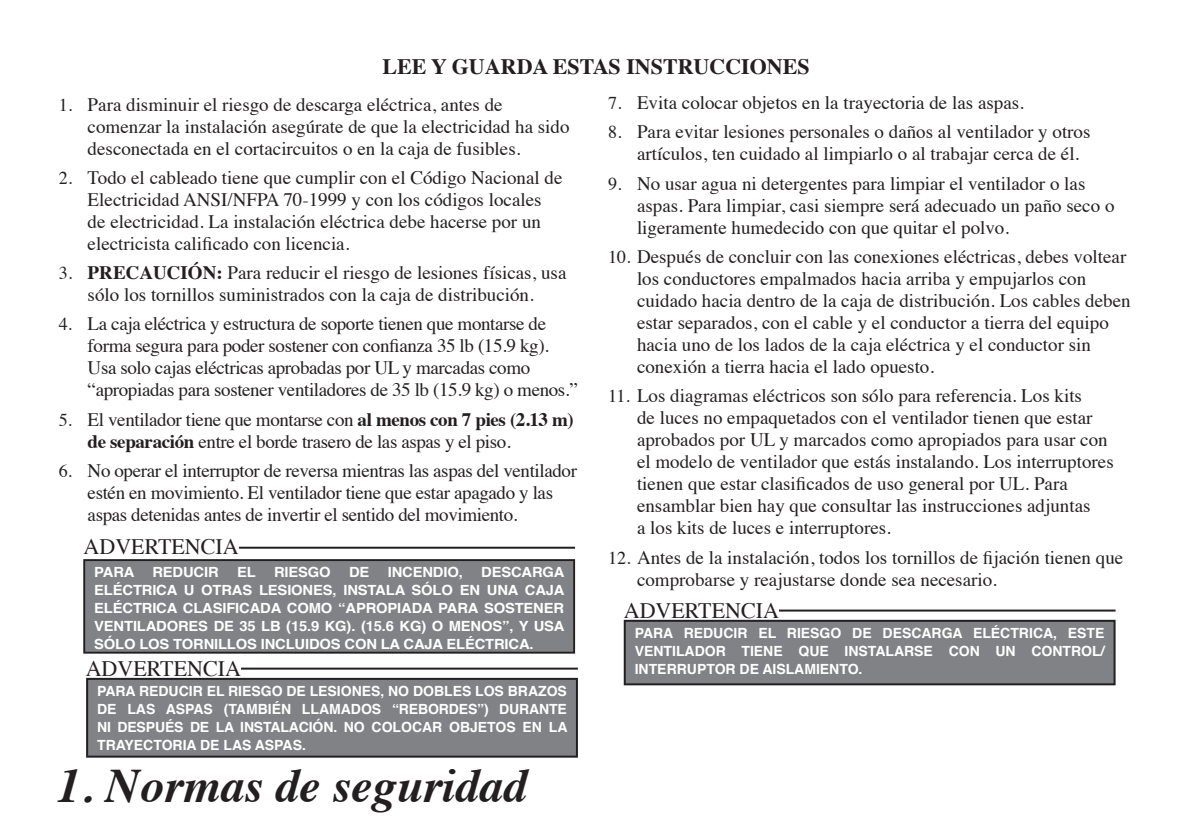
<style>
.page{position:relative;width:1190px;height:823px;background:#fff}
.page>*{position:absolute;margin:0;border:0;box-sizing:border-box;transform-origin:0 0}
.t1{font:italic 700 48px "Times";color:#231f20}
.t2{font:22px "Times";color:#231f20}
.t3{font:700 22px "Times";color:#231f20}
.t4{font:19px/22px "Times";color:#231f20}
.t5{font:19px/22px "Times";letter-spacing:-.02em;color:#231f20}
.t6{font:700 14px/18px "Helvetica";letter-spacing:-.01em;color:#fff;text-align:justify}
.t7{font:700 14px/18px "Helvetica";letter-spacing:-.01em;color:#fff;text-align:justify;scale:1.05 1}
.s1{font-size:18px}
.s2{font-weight:700}
</style>
<div class="page">
<div style="left:624px;top:620px;width:490px;height:64px;background:#808285"></div>
<div style="left:623px;top:619px;width:492px;height:66px;border:2px solid #231f20"></div>
<hr style="left:727px;top:609px;width:388px;height:2px;background:#231f20">
<div style="left:84px;top:560px;width:490px;height:92px;background:#808285"></div>
<div style="left:83px;top:559px;width:492px;height:94px;border:2px solid #231f20"></div>
<hr style="left:186px;top:546px;width:389px;height:2px;background:#231f20">
<div style="left:84px;top:536px;width:155px;height:20px;background:#fff"></div>
<div style="left:87px;top:678px;width:490px;height:78px;background:#808285"></div>
<div style="left:86px;top:677px;width:492px;height:80px;border:2px solid #231f20"></div>
<hr style="left:189px;top:667px;width:389px;height:2px;background:#231f20">
<div style="left:86px;top:658px;width:155px;height:17px;background:#fff"></div>
<div style="left:624px;top:600px;width:155px;height:17px;background:#fff"></div>
<p class="t3" style="left:382px;top:46px;width:429px">LEE Y GUARDA ESTAS INSTRUCCIONES</p>
<p class="t4" style="left:88px;top:91px;width:483px;text-indent:-29px"><span class="s1">1.</span> Para disminuir el riesgo de descarga eléctrica, antes de comenzar la instalación asegúrate de que la electricidad ha sido desconectada en el cortacircuitos o en la caja de fusibles.</p>
<p class="t4" style="left:88px;top:165px;width:476px;text-indent:-29px"><span class="s1">2.</span> Todo el cableado tiene que cumplir con el Código Nacional de Electricidad ANSI/NFPA 70-1999 y con los códigos locales de electricidad. La instalación eléctrica debe hacerse por un electricista calificado con licencia.</p>
<p class="t4" style="left:59px;top:260px;width:509px;text-align:center"><span class="s1">3.</span> <span class="s2">PRECAUCIÓN:</span> Para reducir el riesgo de lesiones físicas, usa sólo los tornillos suministrados con la caja de distribución.</p>
<p class="t5" style="left:88px;top:311px;width:491px;text-indent:-29px"><span class="s1">4.</span> La caja eléctrica y estructura de soporte tienen que montarse de forma segura para poder sostener con confianza 35 lb (15.9 kg).<br>Usa solo cajas eléctricas aprobadas por UL y marcadas como “apropiadas para sostener ventiladores de 35 lb (15.9 kg) o menos.”</p>
<p class="t5" style="left:88px;top:406px;width:487px;text-indent:-29px"><span class="s1">5.</span> El ventilador tiene que montarse con <span class="s2">al menos con 7 pies (2.13 m) de separación</span> entre el borde trasero de las aspas y el piso.</p>
<p class="t5" style="left:88px;top:457px;width:491px;text-indent:-29px"><span class="s1">6.</span> No operar el interruptor de reversa mientras las aspas del ventilador estén en movimiento. El ventilador tiene que estar apagado y las aspas detenidas antes de invertir el sentido del movimiento.</p>
<p class="t2" style="left:84px;top:526px;width:157px">ADVERTENCIA</p>
<p class="t7" style="left:94px;top:563px;width:449px;text-indent:387px">DESCARGA ELÉCTRICA U OTRAS LESIONES, INSTALA SÓLO EN UNA CAJA ELÉCTRICA CLASIFICADA COMO “APROPIADA PARA SOSTENER VENTILADORES DE 35 LB (15.9 KG). (15.6 KG) O MENOS”, Y USA SÓLO LOS TORNILLOS INCLUIDOS CON LA CAJA ELÉCTRICA.</p>
<p class="t7" style="left:94px;top:563px;width:40px">PARA</p>
<p class="t7" style="left:152px;top:563px;width:65px">REDUCIR</p>
<p class="t7" style="left:237px;top:563px;width:19px">EL</p>
<p class="t7" style="left:274px;top:563px;width:55px">RIESGO</p>
<p class="t7" style="left:349px;top:563px;width:21px">DE</p>
<p class="t7" style="left:388px;top:563px;width:73px">INCENDIO,</p>
<p class="t2" style="left:86px;top:647px;width:157px">ADVERTENCIA</p>
<p class="t6" style="left:97px;top:682px;width:472px">PARA REDUCIR EL RIESGO DE LESIONES, NO DOBLES LOS BRAZOS DE LAS ASPAS (TAMBIÉN LLAMADOS “REBORDES”) DURANTE NI DESPUÉS DE LA INSTALACIÓN. NO COLOCAR OBJETOS EN LA TRAYECTORIA DE LAS ASPAS.</p>
<h1 class="t1" style="left:58px;top:740px;width:471px">1. Normas de seguridad</h1>
<p class="t4" style="left:608px;top:90px;width:417px"><span class="s1">7.</span> Evita colocar objetos en la trayectoria de las aspas.</p>
<p class="t4" style="left:637px;top:119px;width:455px;text-indent:-29px"><span class="s1">8.</span> Para evitar lesiones personales o daños al ventilador y otros artículos, ten cuidado al limpiarlo o al trabajar cerca de él.</p>
<p class="t4" style="left:637px;top:171px;width:479px;text-indent:-29px"><span class="s1">9.</span> No usar agua ni detergentes para limpiar el ventilador o las aspas. Para limpiar, casi siempre será adecuado un paño seco o ligeramente humedecido con que quitar el polvo.</p>
<p class="t4" style="left:637px;top:244px;width:495px;text-indent:-29px"><span class="s1">10.</span> Después de concluir con las conexiones eléctricas, debes voltear los conductores empalmados hacia arriba y empujarlos con cuidado hacia dentro de la caja de distribución. Los cables deben estar separados, con el cable y el conductor a tierra del equipo hacia uno de los lados de la caja eléctrica y el conductor sin conexión a tierra hacia el lado opuesto.</p>
<p class="t4" style="left:637px;top:383px;width:478px;text-indent:-29px"><span class="s1">11.</span> Los diagramas eléctricos son sólo para referencia. Los kits<br>de luces no empaquetados con el ventilador tienen que estar aprobados por UL y marcados como apropiados para usar con el modelo de ventilador que estás instalando. Los interruptores tienen que estar clasificados de uso general por UL. Para ensamblar bien hay que consultar las instrucciones adjuntas<br>a los kits de luces e interruptores.</p>
<p class="t4" style="left:637px;top:544px;width:488px;text-indent:-29px"><span class="s1">12.</span> Antes de la instalación, todos los tornillos de fijación tienen que comprobarse y reajustarse donde sea necesario.</p>
<p class="t2" style="left:624px;top:589px;width:157px">ADVERTENCIA</p>
<p class="t6" style="left:634px;top:624px;width:471px">PARA REDUCIR EL RIESGO DE DESCARGA ELÉCTRICA, ESTE VENTILADOR TIENE QUE INSTALARSE CON UN CONTROL/ INTERRUPTOR DE AISLAMIENTO.</p>
</div>
